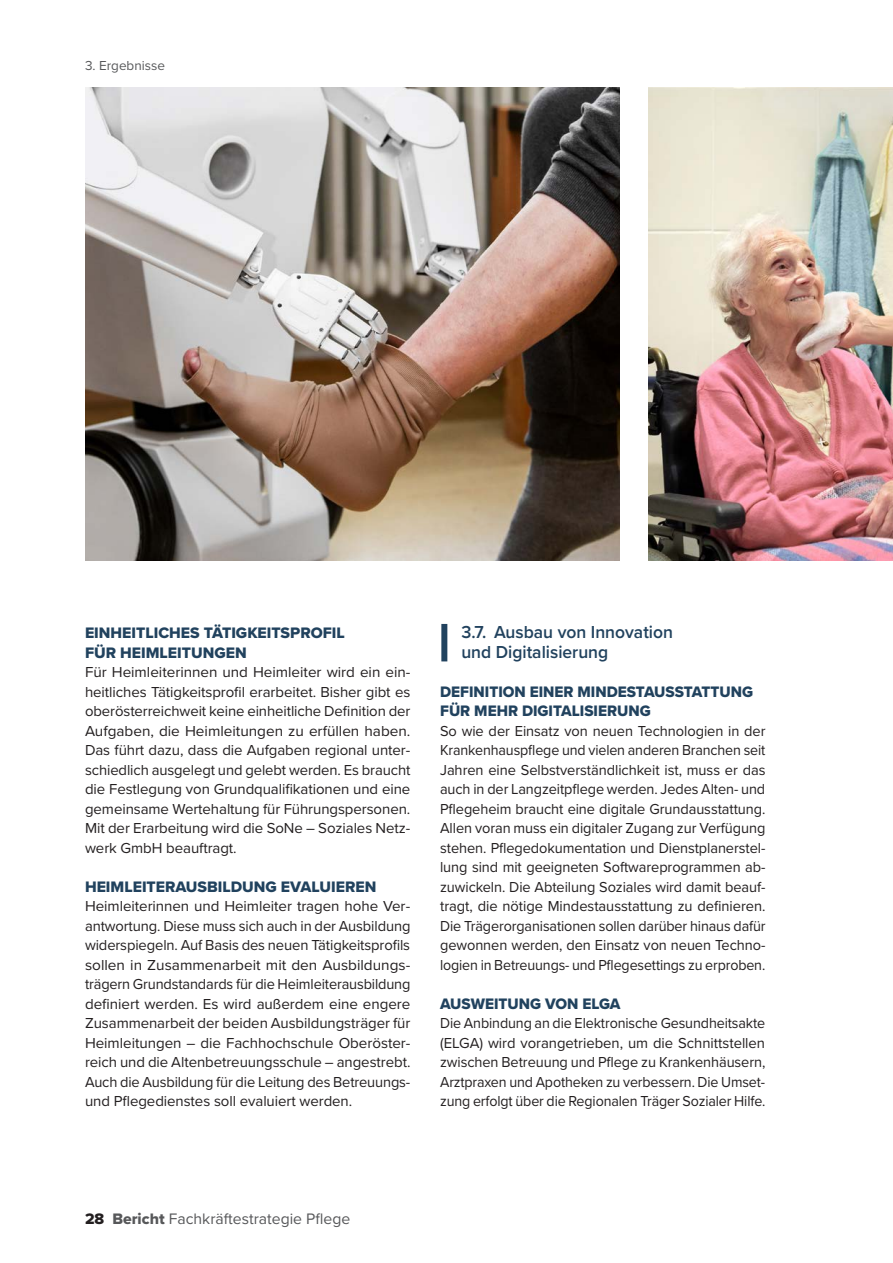
<style>
.page{position:relative;width:893px;height:1263px;background:#fff}
.page>*{position:absolute;margin:0;border:0;box-sizing:border-box;transform-origin:0 0}
.t1{font:600 18px/19.5px "Proxima Nova";color:#21425e}
.t2{font:15.75px/19.5px "Proxima Nova Extrabld";color:#21425e}
.t3{font:15.75px "Proxima Nova";color:#57585a}
.t4{font:15px/19.5px "Proxima Nova";letter-spacing:-.01em;color:#231f20;text-align:justify}
.t5{font:15px/19.5px "Proxima Nova";letter-spacing:-.01em;color:#231f20;text-align:justify;scale:.95 1}
.t6{font:13.5px "Proxima Nova";color:#57585a}
.s1{font-family:"Proxima Nova Extrabld";color:#231f20}
.s2{font-family:"Proxima Nova Extrabld"}
</style>
<div class="page">
<div style="left:441px;top:624px;width:6px;height:37px;background:#21425e"></div>
<img style="left:85px;top:87px;width:535px;height:473px">
<img style="left:649px;top:87px;width:244px;height:473px">
<p class="t6" style="left:85px;top:56px;width:81px">3. Ergebnisse</p>
<p class="t2" style="left:85px;top:623px;width:261px">EINHEITLICHES TÄTIGKEITSPROFIL<br>FÜR HEIMLEITUNGEN</p>
<p class="t4" style="left:85px;top:662px;width:327px">Für Heimleiterinnen und Heimleiter wird ein ein&shy;heitliches Tätigkeitsprofil erarbeitet. Bisher gibt es oberösterreichweit keine einheitliche Definition der Aufgaben, die Heimleitungen zu erfüllen haben.<br>Das führt dazu, dass die Aufgaben regional unter&shy;schiedlich ausgelegt und gelebt werden. Es braucht die Festlegung von Grundqualifikationen und eine gemeinsame Wertehaltung für Führungspersonen.<br>Mit der Erarbeitung wird die SoNe – Soziales Netz&shy;werk GmbH beauftragt.</p>
<p class="t2" style="left:85px;top:876px;width:293px">HEIMLEITERAUSBILDUNG EVALUIEREN</p>
<p class="t4" style="left:85px;top:896px;width:327px">Heimleiterinnen und Heimleiter tragen hohe Ver&shy;antwortung. Diese muss sich auch in der Ausbildung widerspiegeln. Auf Basis des neuen Tätigkeitsprofils sollen in Zusammenarbeit mit den Ausbildungs&shy;trägern Grundstandards für die Heimleiterausbildung definiert werden. Es wird außerdem eine engere Zusammenarbeit der beiden Ausbildungsträger für Heimleitungen – die Fachhochschule Oberöster&shy;reich und die Altenbetreuungsschule – angestrebt.<br>Auch die Ausbildung für die Leitung des Betreuungs&shy;und Pflegedienstes soll evaluiert werden.</p>
<p class="t1" style="left:461px;top:622px;width:213px">3.7. Ausbau von Innovation und Digitalisierung</p>
<p class="t2" style="left:440px;top:681px;width:315px">DEFINITION EINER MINDESTAUSSTATTUNG<br>FÜR MEHR DIGITALISIERUNG</p>
<p class="t4" style="left:440px;top:720px;width:327px">So wie der Einsatz von neuen Technologien in der Krankenhauspflege und vielen anderen Branchen seit Jahren eine Selbstverständlichkeit ist, muss er das auch in der Langzeitpflege werden. Jedes Alten- und Pflegeheim braucht eine digitale Grundausstattung.<br>Allen voran muss ein digitaler Zugang zur Verfügung stehen. Pflegedokumentation und Dienstplanerstel&shy;lung sind mit geeigneten Softwareprogrammen ab&shy;zuwickeln. Die Abteilung Soziales wird damit beauf&shy;tragt, die nötige Mindestausstattung zu definieren.<br>Die Trägerorganisationen sollen darüber hinaus dafür gewonnen werden, den Einsatz von neuen Techno&shy;logien in Betreuungs- und Pflegesettings zu erproben.</p>
<p class="t2" style="left:440px;top:993px;width:182px">AUSWEITUNG VON ELGA</p>
<p class="t5" style="left:440px;top:1013px;width:344px">Die Anbindung an die Elektronische Gesundheitsakte (ELGA) wird vorangetrieben, um die Schnittstellen zwischen Betreuung und Pflege zu Krankenhäusern, Arztpraxen und Apotheken zu verbessern. Die Umset&shy;zung erfolgt über die Regionalen Träger Sozialer Hilfe.</p>
<p class="t3" style="left:85px;top:1207px;width:267px"><span class="s1">28</span> <span class="s2">Bericht</span> Fachkräftestrategie Pflege</p>
</div>
